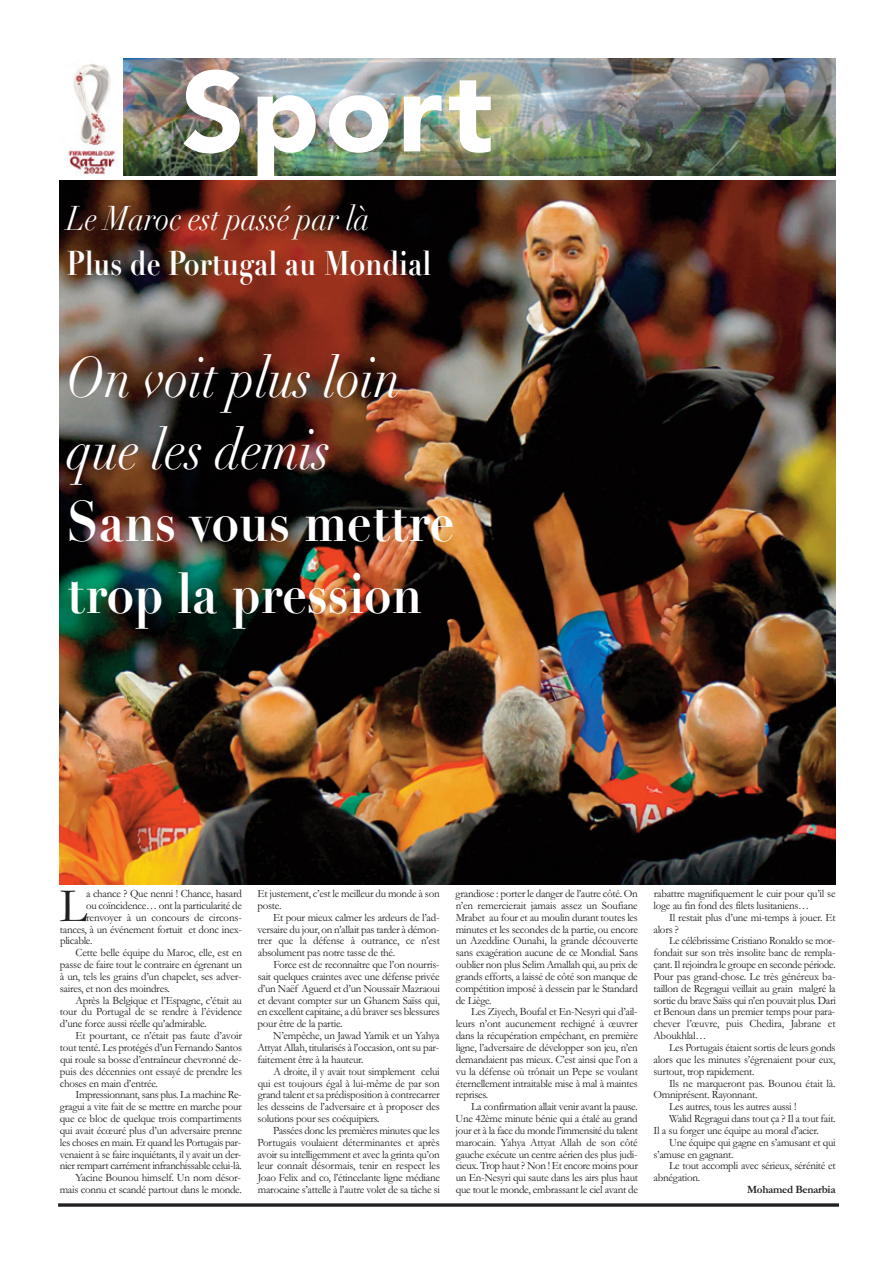
<style>
.page{position:relative;width:893px;height:1263px;background:#fff}
.page>*{position:absolute;margin:0;border:0;box-sizing:border-box;transform-origin:0 0}
.t1{font:900 112.8px "Avenir";color:#fff}
.t2{font:700 56.4px/72.2px "Didot";color:#fff;scale:.87 1}
.t3{font:48.9px "Garamond";color:#231f20}
.t4{font:700 33.9px/45.2px "Didot";color:#fff;scale:.82 1}
.t5{font:11.25px/23.7px "Garamond";letter-spacing:-.025em;color:#231f20;text-align:right}
.t6{font:700 11.25px "Garamond";color:#231f20}
.s1{font-weight:400;font-style:italic}
</style>
<div class="page">
<img style="left:123px;top:59px;width:713px;height:117px">
<svg style="left:58px;top:1203px;width:781px;height:4px;background:#444141"></svg>
<svg style="left:67px;top:64px;width:48px;height:112px"></svg>
<img style="left:60px;top:180px;width:776px;height:705px">
<p class="t1" style="left:181px;top:15px;width:313px">Sport</p>
<p class="t4" style="left:67px;top:195px;width:446px"><span class="s1">Le Maroc est passé par là<br></span>Plus de Portugal au Mondial</p>
<p class="t2" style="left:67px;top:341px;width:447px"><span class="s1">On voit plus loin que les demis<br></span>Sans vous mettre trop la pression</p>
<p class="t5" style="left:86px;top:881px;width:157px">a chance ? Que nenni ! Chance, hasard</p>
<p class="t3" style="left:60px;top:876px;width:29px">L</p>
<p class="t5" style="left:86px;top:893px;width:157px">ou coïncidence… ont la particularité de</p>
<p class="t5" style="left:60px;top:929px;width:34px">plicable.</p>
<p class="t5" style="left:86px;top:905px;width:157px">renvoyer à un concours de circons-</p>
<p class="t5" style="left:60px;top:947px;width:184px;line-height:11.9px">Cette belle équipe du Maroc, elle, est en passe de faire tout le contraire en égrenant un</p>
<p class="t5" style="left:60px;top:976px;width:111px">saires, et non des moindres.</p>
<p class="t5" style="left:188px;top:917px;width:55px">et donc inex-</p>
<p class="t5" style="left:60px;top:917px;width:124px">tances à, un événement fortuit</p>
<p class="t5" style="left:60px;top:964px;width:184px">à un, tels les grains ’d un chapelet, ses adver-<br>Après la Belgique et ’l Espagne ’c, était au</p>
<p class="t5" style="left:60px;top:1000px;width:184px">tour du Portugal de se rendre à ’l évidence</p>
<p class="t5" style="left:60px;top:1012px;width:148px">’d une force aussi réelle qu’admirable.</p>
<p class="t5" style="left:76px;top:1023px;width:168px">Et pourtant, ce ’n était pas faute ’d avoir</p>
<p class="t5" style="left:60px;top:1035px;width:184px">tout tenté. Les protégés ’d un Fernando Santos</p>
<p class="t5" style="left:60px;top:1059px;width:184px">puis des décennies ont essayé de prendre les</p>
<p class="t5" style="left:60px;top:1047px;width:184px;text-align:left">qui roule sa bosse ’d entraîneur chevronné de&shy;choses en main ’d entrée.<br>gragui a vite fait de se mettre en marche pour</p>
<p class="t5" style="left:60px;top:1083px;width:184px">Impressionnant, sans plus. La machine Re&shy;que ce bloc de quelque trois compartiments</p>
<p class="t5" style="left:60px;top:1118px;width:184px">qui avait écœuré plus ’d un adversaire prenne</p>
<p class="t5" style="left:60px;top:1154px;width:184px">nier rempart carrément infranchissable celui .l à-</p>
<p class="t5" style="left:60px;top:1130px;width:183px">les choses en main. Et quand les Portugais par-</p>
<p class="t5" style="left:60px;top:1177px;width:184px">mais connu et scandé partout dans le monde.</p>
<p class="t5" style="left:60px;top:1142px;width:183px">venaient à se faire inquiétants yi l, avait un der-</p>
<p class="t5" style="left:75px;top:1166px;width:167px">Yacine Bounou himself. Un nom désor-</p>
<p class="t5" style="left:257px;top:887px;width:184px;line-height:11.9px;text-align:left">Et justement ’c, est le meilleur du monde à son poste.</p>
<p class="t5" style="left:421px;top:929px;width:20px">’n est</p>
<p class="t5" style="left:273px;top:905px;width:168px">Et pour mieux calmer les ardeurs d e a d’l -</p>
<p class="t5" style="left:258px;top:941px;width:184px;text-align:left">absolument pas notre tasse de thé.<br>sait quelques craintes avec une défense privée</p>
<p class="t5" style="left:258px;top:917px;width:183px">versaire du jour, on ’n allait pas tarder à démon-</p>
<p class="t5" style="left:313px;top:929px;width:33px">défense</p>
<p class="t5" style="left:300px;top:929px;width:9px">la</p>
<p class="t5" style="left:351px;top:929px;width:6px">à</p>
<p class="t5" style="left:258px;top:929px;width:16px">trer</p>
<p class="t5" style="left:361px;top:929px;width:40px">outrance,</p>
<p class="t5" style="left:278px;top:929px;width:17px">que</p>
<p class="t5" style="left:406px;top:929px;width:11px">ce</p>
<p class="t5" style="left:258px;top:952px;width:184px">Force est de reconnaître que ’l on nourris-<br>’d un Naëf Aguerd et ’d un Noussaïr Mazraoui</p>
<p class="t5" style="left:258px;top:988px;width:184px">et devant compter sur un Ghanem Saïss qui,</p>
<p class="t5" style="left:258px;top:1000px;width:184px">en excellent capitaine a, dû braver ses blessures</p>
<p class="t5" style="left:258px;top:1012px;width:86px">pour être de la partie.</p>
<p class="t5" style="left:273px;top:1023px;width:168px">N’empêche, un Jawad Yamik et un Yahya</p>
<p class="t5" style="left:257px;top:1047px;width:108px">faitement être à la hauteur.</p>
<p class="t5" style="left:257px;top:1035px;width:184px">Attyat Allah, titularisés ’ là occasion, ont su par&shy;celui</p>
<p class="t5" style="left:273px;top:1059px;width:143px">A droite, il y avait tout simplement</p>
<p class="t5" style="left:258px;top:1071px;width:184px">qui est toujours égal à lui-même de par son</p>
<p class="t5" style="left:258px;top:1083px;width:184px">grand talent et sa prédisposition à contrecarrer</p>
<p class="t5" style="left:258px;top:1095px;width:184px">les desseins de ’l adversaire et à proposer des</p>
<p class="t5" style="left:258px;top:1106px;width:124px">solutions pour ses coéquipiers.</p>
<p class="t5" style="left:273px;top:1118px;width:168px">Passées donc les premières minutes que les</p>
<p class="t5" style="left:258px;top:1130px;width:184px">Portugais voulaient déterminantes et après</p>
<p class="t5" style="left:258px;top:1142px;width:184px">avoir su intelligemment et avec la grinta qu’on</p>
<p class="t5" style="left:258px;top:1154px;width:184px">leur connaît désormais, tenir en respect les</p>
<p class="t5" style="left:258px;top:1166px;width:184px">Joao Felix and co ’l, étincelante ligne médiane</p>
<p class="t5" style="left:258px;top:1177px;width:184px">marocaine ’s attelle ’ là autre volet de sa tâche si</p>
<p class="t5" style="left:456px;top:887px;width:184px;line-height:11.9px;text-align:justify">grandiose : porter le danger de ’l autre côté. On e n’n remercierait jamais assez un Soufiane Mrabet au four et au moulin durant toutes les minutes et les secondes de la partie, ou encore un Azeddine Ounahi, la grande découverte sans exagération aucune de ce Mondial. Sans oublier non plus Selim Amallah qui, au prix de grands efforts a, laissé de côté son manque de compétition imposé à dessein par le Standard de Liège.</p>
<p class="t5" style="left:456px;top:1012px;width:184px">leurs ’n ont aucunement rechigné à œuvrer</p>
<p class="t5" style="left:456px;top:1000px;width:184px">Les Ziyech, Boufal et En-Nesyri qui ’d ail&shy;dans la récupération empêchant, en première</p>
<p class="t5" style="left:456px;top:1035px;width:184px">ligne ’l, adversaire de développer s o n j e u e n’n,</p>
<p class="t5" style="left:456px;top:1047px;width:184px">demandaient pas mieux ’C. est ainsi que ’l on a</p>
<p class="t5" style="left:456px;top:1059px;width:184px">vu la défense où trônait un Pepe se voulant</p>
<p class="t5" style="left:456px;top:1071px;width:184px">éternellement intraitable mise à mal à maintes</p>
<p class="t5" style="left:456px;top:1083px;width:34px">reprises.</p>
<p class="t5" style="left:471px;top:1095px;width:168px">La confirmation allait venir avant la pause.</p>
<p class="t5" style="left:456px;top:1106px;width:184px">Une 42ème minute bénie qui a étalé au grand</p>
<p class="t5" style="left:456px;top:1118px;width:184px">jour et à la face du monde ’l immensité du talent</p>
<p class="t5" style="left:456px;top:1130px;width:184px">marocain. Yahya Attyat Allah de son côté</p>
<p class="t5" style="left:456px;top:1154px;width:184px">cieux. Trop haut ? Non ! Et encore moins pour</p>
<p class="t5" style="left:456px;top:1142px;width:184px;text-align:left">gauche exécute un centre aérien des plus judi&shy;un En-Nesyri qui saute dans les airs plus haut</p>
<p class="t5" style="left:456px;top:1177px;width:184px">que tout le monde, embrassant le ciel avant de</p>
<p class="t5" style="left:654px;top:881px;width:183px">rabattre magnifiquement le cuir pour qu i l’ se</p>
<p class="t5" style="left:653px;top:893px;width:157px">loge au fin fond des filets lusitaniens...</p>
<p class="t5" style="left:669px;top:905px;width:168px">Il restait plus ’d une mi-temps à jouer. Et</p>
<p class="t5" style="left:653px;top:917px;width:27px">alors ?</p>
<p class="t5" style="left:654px;top:952px;width:184px">çant. Il rejoindra le groupe en seconde période.</p>
<p class="t5" style="left:669px;top:929px;width:168px">Le célébrissime Cristiano Ronaldo se mor-</p>
<p class="t5" style="left:799px;top:976px;width:39px">malgré la</p>
<p class="t5" style="left:653px;top:941px;width:183px">fondait sur son très insolite banc de rempla-</p>
<p class="t5" style="left:654px;top:964px;width:184px">Pour pas grand-chose. Le très généreux ba&shy;sortie du brave Saïss qui e n’n pouvait plus. Dari et</p>
<p class="t5" style="left:654px;top:976px;width:141px">taillon de Regragui veillait au grain</p>
<p class="t5" style="left:653px;top:1000px;width:183px;text-align:left">et Benoun dans un premier temps pour para-<br>Aboukhlal...</p>
<p class="t5" style="left:669px;top:1035px;width:168px">Les Portugais étaient sortis de leurs gonds</p>
<p class="t5" style="left:653px;top:1047px;width:184px">alors que les minutes ’s égrenaient pour eux,</p>
<p class="t5" style="left:653px;top:1059px;width:103px">surtout, trop rapidement.</p>
<p class="t5" style="left:669px;top:1071px;width:168px">Ils ne marqueront pas. Bounou était .l à</p>
<p class="t5" style="left:653px;top:1083px;width:106px">Omniprésent. Rayonnant.</p>
<p class="t5" style="left:669px;top:1095px;width:129px">Les autres, tous les autres aussi !</p>
<p class="t5" style="left:669px;top:1106px;width:168px">Walid Regragui dans tout ça ? Il a tout fait.</p>
<p class="t5" style="left:653px;top:1118px;width:167px">Il a su forger une équipe au moral ’d acier.</p>
<p class="t5" style="left:669px;top:1130px;width:168px">Une équipe qui gagne en ’s amusant et qui</p>
<p class="t5" style="left:653px;top:1142px;width:82px">’s amuse en gagnant.</p>
<p class="t5" style="left:669px;top:1154px;width:168px">Le tout accompli avec sérieux, sérénité et</p>
<p class="t5" style="left:654px;top:1166px;width:48px">abnégation.</p>
<p class="t6" style="left:747px;top:1183px;width:90px">Mohamed Benarbia</p>
<p class="t5" style="left:791px;top:1012px;width:32px">Jabrane</p>
<p class="t5" style="left:750px;top:1012px;width:36px">Chedira,</p>
<p class="t5" style="left:653px;top:1012px;width:29px">chever</p>
<p class="t5" style="left:687px;top:1012px;width:34px">’l œuvre,</p>
<p class="t5" style="left:726px;top:1012px;width:19px">puis</p>
</div>
